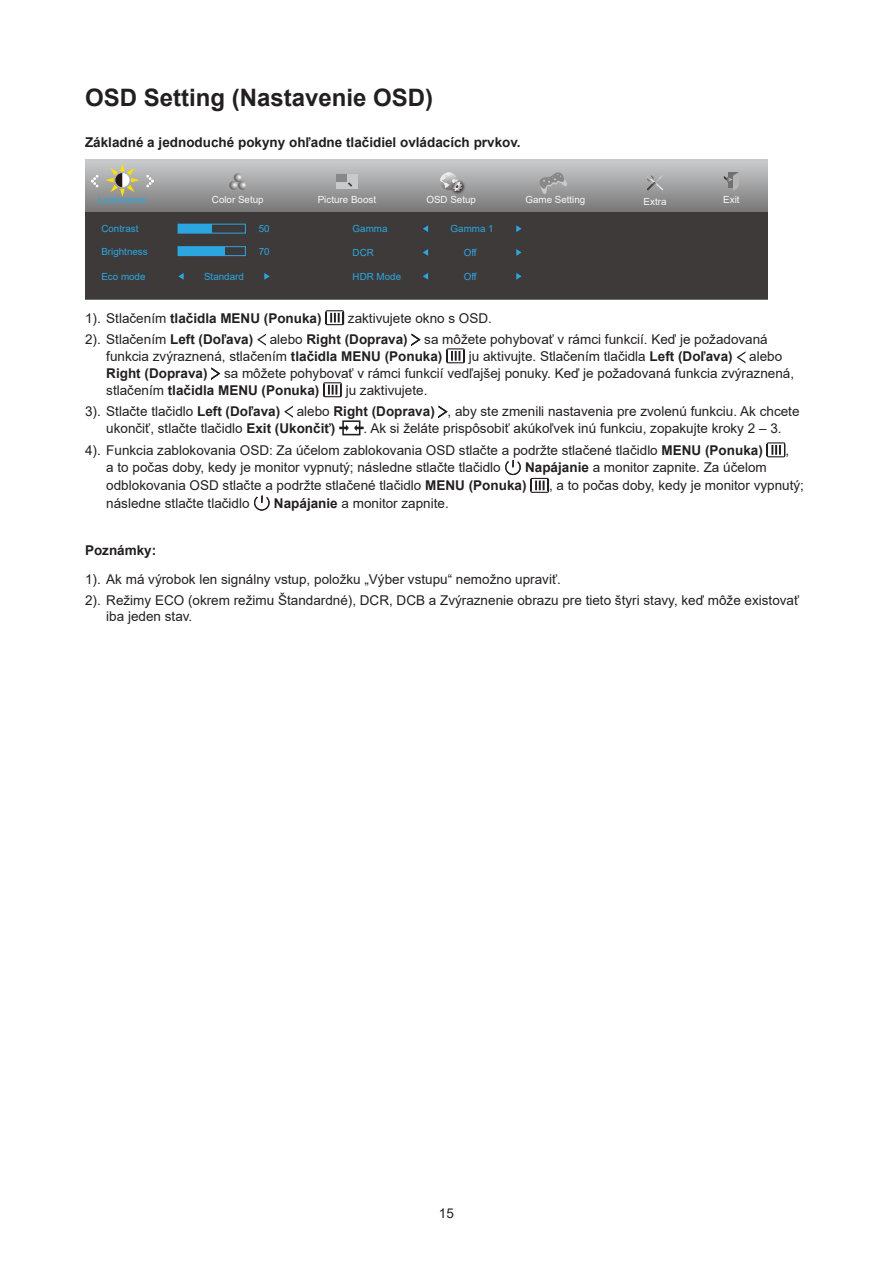
<style>
.page{position:relative;width:893px;height:1263px;background:#fff}
.page>*{position:absolute;margin:0;border:0;box-sizing:border-box;transform-origin:0 0}
.Heading_2{font:700 24px "Arial";color:#231f20}
.t1{font:13.5px/17px "Arial";color:#231f20}
.content_bold{font:700 13.5px "Arial";color:#231f20}
.t2{font:9.75px "Arial";color:#2ca6e0}
.t3{font:9.75px "Arial";color:#f7f7f7}
.s1{font-weight:400}
.s2{font-weight:700}
</style>
<div class="page">
<svg style="left:85px;top:160px;width:683px;height:52px;background:#a0a0a1"></svg>
<div style="left:85px;top:212px;width:683px;height:87px;background:#3e3a39"></div>
<svg style="left:91px;top:175px;width:8px;height:12px"></svg>
<svg style="left:146px;top:175px;width:8px;height:12px"></svg>
<svg style="left:105px;top:163px;width:34px;height:34px"></svg>
<svg style="left:229px;top:173px;width:18px;height:17px"></svg>
<div style="left:336px;top:174px;width:21px;height:15px;background:#c8c9ca"></div>
<div style="left:336px;top:174px;width:11px;height:8px;background:#888"></div>
<svg style="left:348px;top:182px;width:4px;height:5px"></svg>
<img style="left:449px;top:178px;width:18px;height:18px">
<svg style="left:440px;top:172px;width:23px;height:19px"></svg>
<svg style="left:724px;top:172px;width:15px;height:19px"></svg>
<svg style="left:646px;top:175px;width:18px;height:16px"></svg>
<div style="left:178px;top:224px;width:68px;height:9px;border:1px solid #2ca6e0"></div>
<div style="left:178px;top:224px;width:34px;height:9px;background:#2ca6e0"></div>
<div style="left:178px;top:246px;width:68px;height:10px;border:1px solid #2ca6e0"></div>
<div style="left:178px;top:247px;width:46px;height:9px;background:#2ca6e0"></div>
<svg style="left:178px;top:273px;width:6px;height:7px"></svg>
<svg style="left:264px;top:273px;width:6px;height:7px"></svg>
<svg style="left:423px;top:225px;width:5px;height:7px"></svg>
<svg style="left:516px;top:225px;width:6px;height:7px"></svg>
<svg style="left:423px;top:249px;width:5px;height:7px"></svg>
<svg style="left:516px;top:249px;width:6px;height:7px"></svg>
<svg style="left:423px;top:273px;width:5px;height:7px"></svg>
<svg style="left:516px;top:273px;width:6px;height:7px"></svg>
<svg style="left:539px;top:172px;width:28px;height:22px"></svg>
<svg style="left:325px;top:310px;width:19px;height:15px"></svg>
<svg style="left:257px;top:334px;width:9px;height:12px"></svg>
<svg style="left:412px;top:334px;width:8px;height:12px"></svg>
<svg style="left:446px;top:348px;width:19px;height:15px"></svg>
<svg style="left:736px;top:351px;width:9px;height:12px"></svg>
<svg style="left:211px;top:368px;width:9px;height:12px"></svg>
<svg style="left:323px;top:382px;width:19px;height:15px"></svg>
<svg style="left:284px;top:406px;width:9px;height:12px"></svg>
<svg style="left:439px;top:406px;width:8px;height:12px"></svg>
<svg style="left:339px;top:420px;width:25px;height:15px"></svg>
<svg style="left:767px;top:442px;width:18px;height:15px"></svg>
<svg style="left:505px;top:460px;width:16px;height:15px"></svg>
<svg style="left:530px;top:478px;width:19px;height:15px"></svg>
<svg style="left:254px;top:496px;width:16px;height:15px"></svg>
<p class="Heading_2" style="left:85px;top:80px;width:350px">OSD Setting (Nastavenie OSD)</p>
<p class="content_bold" style="left:85px;top:132px;width:437px">Základné a jednoduché pokyny ohľadne tlačidiel ovládacích prvkov.</p>
<p class="t2" style="left:98px;top:193px;width:50px">Luminance</p>
<p class="t3" style="left:212px;top:193px;width:53px">Color Setup</p>
<p class="t3" style="left:318px;top:193px;width:60px">Picture Boost</p>
<p class="t3" style="left:426px;top:193px;width:51px">OSD Setup</p>
<p class="t3" style="left:644px;top:195px;width:24px">Extra</p>
<p class="t3" style="left:723px;top:193px;width:18px">Exit</p>
<p class="t2" style="left:101px;top:222px;width:39px">Contrast</p>
<p class="t2" style="left:259px;top:222px;width:12px">50</p>
<p class="t2" style="left:101px;top:245px;width:48px">Brightness</p>
<p class="t2" style="left:259px;top:245px;width:12px">70</p>
<p class="t2" style="left:101px;top:270px;width:46px">Eco mode</p>
<p class="t2" style="left:204px;top:270px;width:41px">Standard</p>
<p class="t3" style="left:525px;top:193px;width:62px">Game Setting</p>
<p class="t2" style="left:353px;top:222px;width:36px">Gamma</p>
<p class="t2" style="left:451px;top:222px;width:45px">Gamma 1</p>
<p class="t2" style="left:353px;top:246px;width:23px">DCR</p>
<p class="t2" style="left:464px;top:246px;width:14px">Off</p>
<p class="t2" style="left:353px;top:270px;width:50px">HDR Mode</p>
<p class="t2" style="left:464px;top:270px;width:14px">Off</p>
<p class="content_bold" style="left:85px;top:308px;width:238px"><span class="s1">1). Stlačením</span> tlačidla MENU (Ponuka)</p>
<p class="t1" style="left:348px;top:309px;width:146px">zaktivujete okno s OSD.</p>
<p class="t1" style="left:106px;top:330px;width:663px;text-indent:-21px">2). Stlačením <span class="s2">Left (Doľava)</span> alebo <span class="s2">Right (Doprava)</span> sa môžete pohybovať v rámci funkcií. Keď je požadovaná funkcia zvýraznená, stlačením <span class="s2">tlačidla MENU (Ponuka)</span></p>
<p class="t1" style="left:106px;top:347px;width:689px;text-indent:362px">ju aktivujte. Stlačením tlačidla <span class="s2">Left (Doľava)</span> alebo<br><span class="s2">Right (Doprava)</span> sa môžete pohybovať v rámci funkcií vedľajšej ponuky. Keď je požadovaná funkcia zvýraznená, stlačením <span class="s2">tlačidla MENU (Ponuka)</span></p>
<p class="t1" style="left:346px;top:381px;width:83px">ju zaktivujete.</p>
<p class="t1" style="left:106px;top:402px;width:695px;text-indent:-21px">3). Stlačte tlačidlo <span class="s2">Left (Doľava)</span> alebo <span class="s2">Right (Doprava)</span> , aby ste zmenili nastavenia pre zvolenú funkciu. Ak chcete ukončiť, stlačte tlačidlo <span class="s2">Exit (Ukončiť)</span></p>
<p class="t1" style="left:364px;top:419px;width:419px">. Ak si želáte prispôsobiť akúkoľvek inú funkciu, zopakujte kroky 2 – 3.</p>
<p class="t1" style="left:85px;top:441px;width:679px">4). Funkcia zablokovania OSD: Za účelom zablokovania OSD stlačte a podržte stlačené tlačidlo <span class="s2">MENU (Ponuka)</span></p>
<p class="t1" style="left:785px;top:441px;width:5px">,</p>
<p class="t1" style="left:106px;top:459px;width:396px">a to počas doby, kedy je monitor vypnutý; následne stlačte tlačidlo</p>
<p class="t1" style="left:106px;top:459px;width:662px;line-height:17.7px;text-indent:419px"><span class="s2">Napájanie</span> a monitor zapnite. Za účelom odblokovania OSD stlačte a podržte stlačené tlačidlo <span class="s2">MENU (Ponuka)</span></p>
<p class="t1" style="left:549px;top:477px;width:256px">, a to počas doby, kedy je monitor vypnutý;</p>
<p class="t1" style="left:106px;top:495px;width:145px">následne stlačte tlačidlo</p>
<p class="t1" style="left:274px;top:495px;width:176px"><span class="s2">Napájanie</span> a monitor zapnite.</p>
<p class="content_bold" style="left:85px;top:541px;width:73px">Poznámky:</p>
<p class="t1" style="left:85px;top:571px;width:477px">1). Ak má výrobok len signálny vstup, položku „Výber vstupu“ nemožno upraviť.</p>
<p class="t1" style="left:106px;top:592px;width:694px;line-height:16.2px;text-indent:-21px">2). Režimy ECO (okrem režimu Štandardné), DCR, DCB a Zvýraznenie obrazu pre tieto štyri stavy, keď môže existovať iba jeden stav.</p>
<p class="t1" style="left:439px;top:1205px;width:17px">15</p>
</div>
